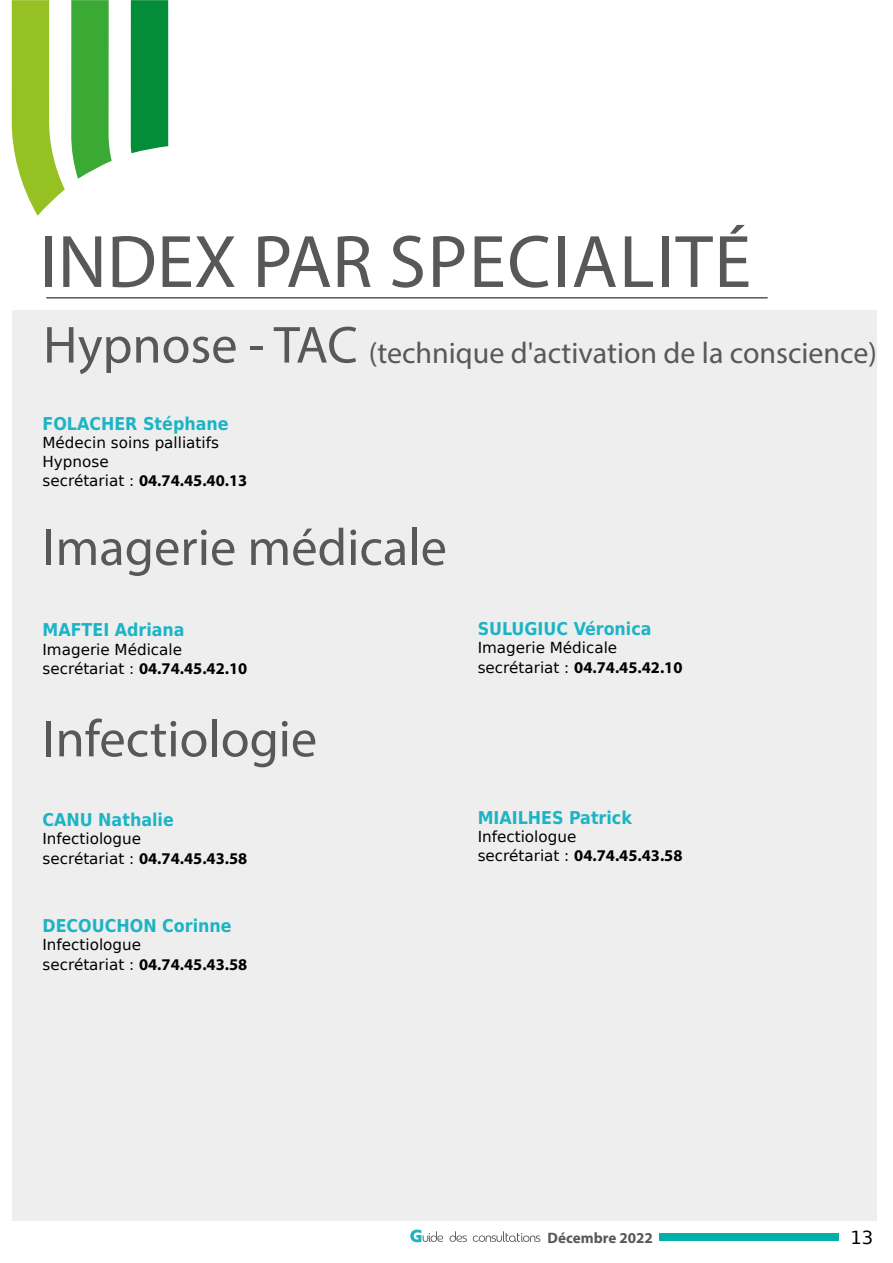
<style>
.page{position:relative;width:893px;height:1263px;background:#fff}
.page>*{position:absolute;margin:0;border:0;box-sizing:border-box;transform-origin:0 0}
.t1{font:75px "Myriad Pro";letter-spacing:.02em;color:#585956}
.t2{font:52.5px "Myriad Pro";color:#585956}
.t3{font:30px "Myriad Pro";color:#585956}
.t4{font:18px "DejaVu Sans";color:#000}
.t5{font:700 17.7px "DejaVu Sans Condensed";color:#1cb4c5}
.t6{font:700 16.5px "Myriad Pro";color:#000}
.t7{font:15.15px/18.1px "DejaVu Sans";color:#000}
.t8{font:700 15.15px "Myriad Pro";color:#585956}
.s1{font-size:52.5px}
.s2{font-family:"DejaVu Sans";font-weight:400;font-size:15.15px}
</style>
<div class="page">
<div style="left:659px;top:1234px;width:180px;height:7px;background:#00b0a9"></div>
<svg style="left:410px;top:1229px;width:33px;height:13px"></svg>
<svg style="left:450px;top:1231px;width:17px;height:11px"></svg>
<svg style="left:473px;top:1231px;width:67px;height:11px"></svg>
<div style="left:131px;top:0;width:37px;height:153px;background:#048d38"></div>
<svg style="left:71px;top:0;width:41px;height:179px;background:#54b550"></svg>
<svg style="left:12px;top:0;width:53px;height:216px"></svg>
<div style="left:13px;top:310px;width:864px;height:911px;background:#eee"></div>
<hr style="left:46px;top:297px;width:722px;height:2px;background:#585956">
<h1 class="t1" style="left:40px;top:216px;width:713px">INDEX PAR SPECIALITÉ</h1>
<h3 class="t3" style="left:43px;top:334px;width:835px"><span class="s1">Hypnose - TAC</span> (technique d'activation de la conscience)</h3>
<p class="t5" style="left:43px;top:409px;width:188px">FOLACHER Stéphane</p>
<p class="t7" style="left:43px;top:434px;width:178px">Médecin soins palliatifs<br>Hypnose</p>
<p class="t6" style="left:43px;top:470px;width:206px"><span class="s2">secrétariat :</span> 04.74.45.40.13</p>
<h2 class="t2" style="left:43px;top:515px;width:406px">Imagerie médicale</h2>
<p class="t5" style="left:43px;top:616px;width:144px">MAFTEI Adriana</p>
<p class="t7" style="left:43px;top:640px;width:141px">Imagerie Médicale</p>
<p class="t6" style="left:43px;top:658px;width:206px"><span class="s2">secrétariat :</span> 04.74.45.42.10</p>
<h2 class="t2" style="left:43px;top:706px;width:276px">Infectiologie</h2>
<p class="t5" style="left:43px;top:805px;width:133px">CANU Nathalie</p>
<p class="t7" style="left:43px;top:829px;width:100px">Infectiologue</p>
<p class="t6" style="left:43px;top:847px;width:206px"><span class="s2">secrétariat :</span> 04.74.45.43.58</p>
<p class="t5" style="left:43px;top:911px;width:191px">DECOUCHON Corinne</p>
<p class="t7" style="left:43px;top:935px;width:100px">Infectiologue</p>
<p class="t6" style="left:43px;top:953px;width:206px"><span class="s2">secrétariat :</span> 04.74.45.43.58</p>
<p class="t5" style="left:478px;top:614px;width:175px">SULUGIUC Véronica</p>
<p class="t7" style="left:478px;top:638px;width:141px">Imagerie Médicale</p>
<p class="t6" style="left:478px;top:657px;width:206px"><span class="s2">secrétariat :</span> 04.74.45.42.10</p>
<p class="t5" style="left:478px;top:803px;width:156px">MIAILHES Patrick</p>
<p class="t7" style="left:478px;top:827px;width:100px">Infectiologue</p>
<p class="t6" style="left:478px;top:845px;width:206px"><span class="s2">secrétariat :</span> 04.74.45.43.58</p>
<p class="t8" style="left:548px;top:1228px;width:107px">Décembre 2022</p>
<p class="t4" style="left:850px;top:1223px;width:24px">13</p>
</div>
